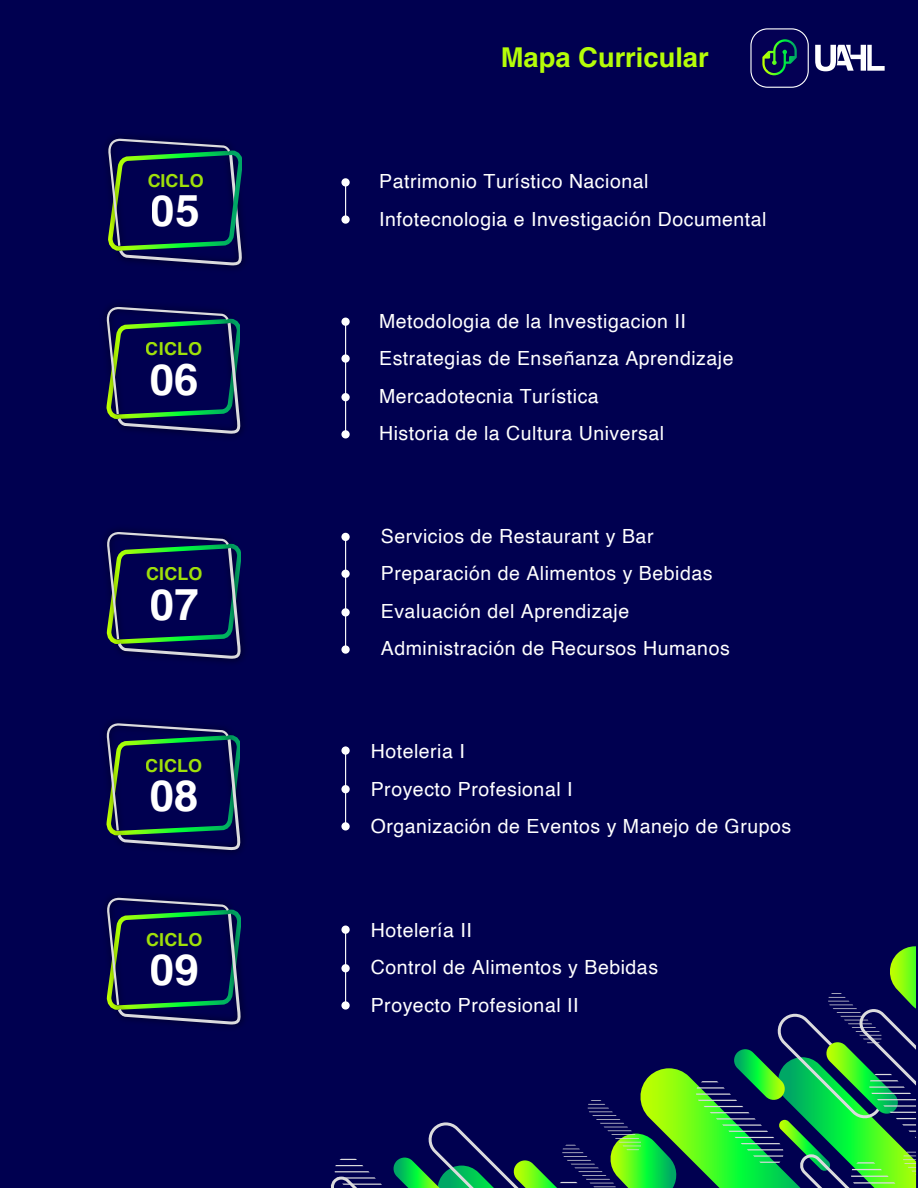
<style>
.page{position:relative;width:918px;height:1188px;background:#000050}
.page>*{position:absolute;margin:0;border:0;box-sizing:border-box;transform-origin:0 0}
.t1{font:700 43.8px "Helvetica";letter-spacing:.01em;color:#fff}
.t2{font:700 27.3px "Helvetica";color:#b5fd08}
.t3{font:19.5px/37.5px "Helvetica";letter-spacing:.025em;color:#fff}
.t4{font:700 17.85px "Helvetica";letter-spacing:.01em;color:#b6ff00}
</style>
<div class="page">
<svg style="left:106px;top:137px;width:138px;height:130px"></svg>
<svg style="left:104px;top:306px;width:139px;height:130px"></svg>
<svg style="left:105px;top:531px;width:138px;height:130px"></svg>
<svg style="left:104px;top:722px;width:139px;height:130px"></svg>
<svg style="left:105px;top:896px;width:138px;height:131px"></svg>
<svg style="left:330px;top:946px;width:586px;height:242px"></svg>
<svg style="left:815px;top:45px;width:70px;height:26px"></svg>
<div style="left:751px;top:29px;width:57px;height:58px;background:#040054;border-radius:17px"></div>
<div style="left:750px;top:28px;width:59px;height:60px;border:1px solid #fff;border-radius:17px"></div>
<svg style="left:762px;top:39px;width:35px;height:36px"></svg>
<hr style="left:345px;top:747px;width:1px;height:81px;background:#fff">
<div style="left:341px;top:746px;width:9px;height:9px;background:#fff;border-radius:50%"></div>
<div style="left:341px;top:785px;width:9px;height:8px;background:#fff;border-radius:50%"></div>
<div style="left:341px;top:822px;width:9px;height:9px;background:#fff;border-radius:50%"></div>
<hr style="left:345px;top:929px;width:1px;height:78px;background:#fff">
<div style="left:341px;top:926px;width:9px;height:8px;background:#fff;border-radius:50%"></div>
<div style="left:341px;top:964px;width:9px;height:8px;background:#fff;border-radius:50%"></div>
<div style="left:341px;top:1001px;width:9px;height:9px;background:#fff;border-radius:50%"></div>
<hr style="left:345px;top:184px;width:1px;height:36px;background:#fff">
<div style="left:341px;top:178px;width:9px;height:9px;background:#fff;border-radius:50%"></div>
<div style="left:341px;top:215px;width:9px;height:9px;background:#fff;border-radius:50%"></div>
<hr style="left:345px;top:535px;width:1px;height:113px;background:#fff">
<div style="left:341px;top:570px;width:9px;height:8px;background:#fff;border-radius:50%"></div>
<div style="left:341px;top:608px;width:9px;height:9px;background:#fff;border-radius:50%"></div>
<div style="left:341px;top:645px;width:9px;height:9px;background:#fff;border-radius:50%"></div>
<div style="left:341px;top:533px;width:9px;height:8px;background:#fff;border-radius:50%"></div>
<hr style="left:345px;top:320px;width:1px;height:116px;background:#fff">
<div style="left:341px;top:354px;width:9px;height:9px;background:#fff;border-radius:50%"></div>
<div style="left:341px;top:393px;width:9px;height:8px;background:#fff;border-radius:50%"></div>
<div style="left:341px;top:430px;width:9px;height:8px;background:#fff;border-radius:50%"></div>
<div style="left:341px;top:318px;width:9px;height:8px;background:#fff;border-radius:50%"></div>
<p class="t4" style="left:147px;top:170px;width:58px">CICLO</p>
<h1 class="t1" style="left:151px;top:184px;width:51px">05</h1>
<p class="t4" style="left:146px;top:338px;width:58px">CICLO</p>
<h1 class="t1" style="left:149px;top:352px;width:51px">06</h1>
<p class="t4" style="left:146px;top:563px;width:58px">CICLO</p>
<h1 class="t1" style="left:150px;top:578px;width:51px">07</h1>
<p class="t4" style="left:146px;top:755px;width:58px">CICLO</p>
<h1 class="t1" style="left:149px;top:769px;width:51px">08</h1>
<p class="t4" style="left:146px;top:929px;width:58px">CICLO</p>
<h1 class="t1" style="left:150px;top:943px;width:51px">09</h1>
<h2 class="t2" style="left:501px;top:41px;width:209px">Mapa Curricular</h2>
<p class="t3" style="left:379px;top:163px;width:389px">Patrimonio Turístico Nacional<br>Infotecnologia e Investigación Documental</p>
<p class="t3" style="left:379px;top:303px;width:356px">Metodologia de la Investigacion II Estrategias de Enseñanza Aprendizaje Mercadotecnia Turística<br>Historia de la Cultura Universal</p>
<p class="t3" style="left:381px;top:518px;width:350px">Servicios de Restaurant y Bar<br>Preparación de Alimentos y Bebidas<br>Evaluación del Aprendizaje<br>Administración de Recursos Humanos</p>
<p class="t3" style="left:371px;top:733px;width:422px">Hoteleria I<br>Proyecto Profesional I<br>Organización de Eventos y Manejo de Grupos</p>
<p class="t3" style="left:371px;top:912px;width:289px">Hotelería II<br>Control de Alimentos y Bebidas<br>Proyecto Profesional II</p>
</div>
